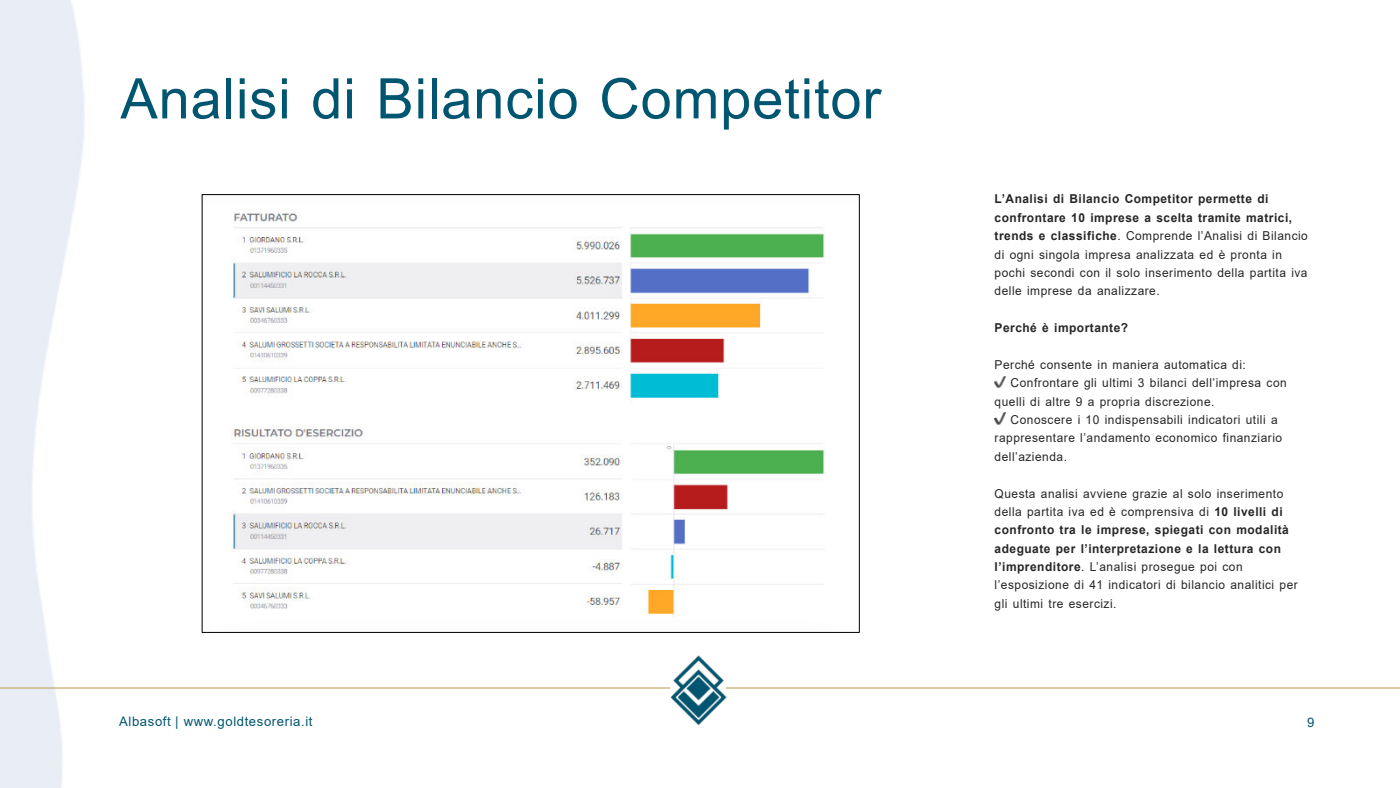
<style>
.page{position:relative;width:1400px;height:788px;background:#fff}
.page>*{position:absolute;margin:0;border:0;box-sizing:border-box;transform-origin:0 0}
.t1{font:56px "Arial";letter-spacing:.015em;color:#005670}
.t2{font:13.12px "Arial";letter-spacing:.045em;color:#005670}
.t3{font:12.25px/18.4px "Arial";letter-spacing:.04em;color:#262626}
.t4{font:700 12.25px "Arial";letter-spacing:.04em;color:#262626}
.s1{font-weight:700}
</style>
<div class="page">
<hr style="left:0;top:687px;width:1400px;height:1px;background:#c8ae71">
<img style="left:671px;top:655px;width:58px;height:70px">
<svg style="left:995px;top:376px;width:11px;height:11px"></svg>
<svg style="left:995px;top:413px;width:11px;height:11px"></svg>
<img style="left:230px;top:209px;width:595px;height:409px">
<h1 class="t1" style="left:120px;top:78px;width:762px">Analisi di Bilancio Competitor</h1>
<p class="t2" style="left:119px;top:716px;width:195px">Albasoft | www.goldtesoreria.it</p>
<p class="t3" style="left:995px;top:191px;width:315px"><span class="s1">L’Analisi di Bilancio Competitor permette di confrontare 10 imprese a scelta tramite matrici, trends e classifiche</span>. Comprende l’Analisi di Bilancio di ogni singola impresa analizzata ed è pronta in pochi secondi con il solo inserimento della partita iva delle imprese da analizzare.</p>
<p class="t4" style="left:995px;top:323px;width:135px">Perché è importante?</p>
<p class="t3" style="left:995px;top:356px;width:253px">Perché consente in maniera automatica di:</p>
<p class="t3" style="left:1011px;top:375px;width:278px">Confrontare gli ultimi 3 bilanci dell’impresa con</p>
<p class="t3" style="left:995px;top:393px;width:221px">quelli di altre 9 a propria discrezione.</p>
<p class="t3" style="left:1011px;top:411px;width:269px">Conoscere i 10 indispensabili indicatori utili a</p>
<p class="t3" style="left:995px;top:430px;width:289px">rappresentare l’andamento economico finanziario</p>
<p class="t3" style="left:995px;top:448px;width:74px">dell’azienda.</p>
<p class="t3" style="left:995px;top:485px;width:305px">Questa analisi avviene grazie al solo inserimento della partita iva ed è comprensiva di <span class="s1">10 livelli di confronto tra le imprese, spiegati con modalità adeguate per l’interpretazione e la lettura con l’imprenditore</span>. L’analisi prosegue poi con l’esposizione di 41 indicatori di bilancio analitici per gli ultimi tre esercizi.</p>
<p class="t2" style="left:1307px;top:717px;width:9px">9</p>
</div>
